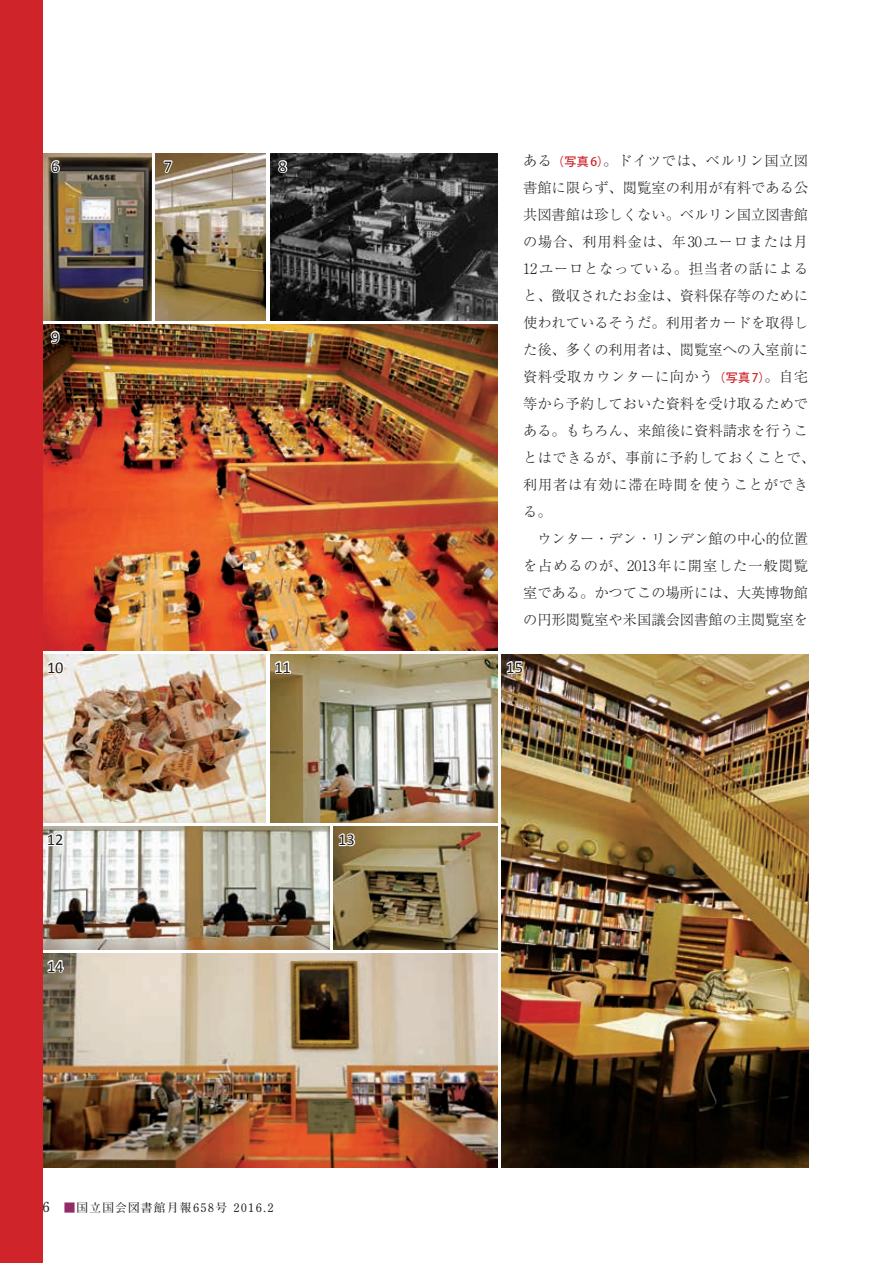
<style>
.page{position:relative;width:893px;height:1263px;background:#fff}
.page>*{position:absolute;margin:0;border:0;box-sizing:border-box;transform-origin:0 0}
.t1{font:16.5px "Calibri";letter-spacing:-.01em;color:#231f20}
.t2{font:300 14.25px/27px "Ryumin Pro";color:#231f20}
.t3{font:700 11.7px "Futo Min A101 Pro";letter-spacing:.1em;color:#231f20}
.s1{font-family:"Koz Go Pro";font-weight:500;font-size:12px;color:#cf242a}
.s2{font-size:13.8px}
.s3{color:#932b69}
</style>
<div class="page">
<img style="left:502px;top:655px;width:306px;height:512px">
<img style="left:270px;top:655px;width:228px;height:167px">
<img style="left:43px;top:826px;width:287px;height:123px">
<img style="left:334px;top:826px;width:163px;height:123px">
<img style="left:43px;top:953px;width:454px;height:214px">
<img style="left:156px;top:154px;width:110px;height:166px">
<img style="left:43px;top:325px;width:455px;height:325px">
<img style="left:270px;top:154px;width:227px;height:166px">
<img style="left:43px;top:655px;width:223px;height:167px">
<img style="left:43px;top:154px;width:109px;height:166px">
<div style="left:0;top:0;width:43px;height:1263px;background:#cf242a"></div>
<svg style="left:46px;top:832px;width:19px;height:15px"></svg>
<svg style="left:338px;top:832px;width:19px;height:16px"></svg>
<svg style="left:50px;top:159px;width:11px;height:16px"></svg>
<svg style="left:506px;top:660px;width:19px;height:15px"></svg>
<svg style="left:274px;top:660px;width:19px;height:15px"></svg>
<svg style="left:46px;top:659px;width:19px;height:16px"></svg>
<svg style="left:49px;top:329px;width:12px;height:16px"></svg>
<svg style="left:46px;top:953px;width:20px;height:21px"></svg>
<svg style="left:277px;top:159px;width:12px;height:15px"></svg>
<svg style="left:162px;top:159px;width:12px;height:22px"></svg>
<p class="t1" style="left:51px;top:156px;width:10px">6</p>
<p class="t1" style="left:51px;top:327px;width:10px">9</p>
<p class="t1" style="left:164px;top:156px;width:10px">7</p>
<p class="t1" style="left:279px;top:156px;width:10px">8</p>
<p class="t2" style="left:523px;top:146px;width:294px">ある<span class="s1">（写真6）</span>。ドイツでは、ベルリン国立図書館に限らず、閲覧室の利用が有料である公共図書館は珍しくない。ベルリン国立図書館の場合、利用料金は、年30ユーロまたは月<br>12ユーロとなっている。担当者の話によると、徴収されたお金は、資料保存等のために使われているそうだ。利用者カードを取得した後、多くの利用者は、閲覧室への入室前に資料受取カウンターに向かう<span class="s1">（写真7）</span>。自宅等から予約しておいた資料を受け取るためである。もちろん、来館後に資料請求を行うことはできるが、事前に予約しておくことで、利用者は有効に滞在時間を使うことができる。<br>　ウンター・デン・リンデン館の中心的位置を占めるのが、2013年に開室した一般閲覧室である。かつてこの場所には、大英博物館の円形閲覧室や米国議会図書館の主閲覧室を</p>
<p class="t1" style="left:47px;top:657px;width:18px">10</p>
<p class="t1" style="left:275px;top:657px;width:18px">11</p>
<p class="t1" style="left:506px;top:657px;width:18px">15</p>
<p class="t1" style="left:47px;top:829px;width:18px">12</p>
<p class="t1" style="left:338px;top:829px;width:18px">13</p>
<p class="t1" style="left:47px;top:955px;width:18px">14</p>
<p class="t3" style="left:43px;top:1198px;width:233px"><span class="s2">6　</span><span class="s3">■</span>国立国会図書館月報658号 2016.2</p>
</div>
